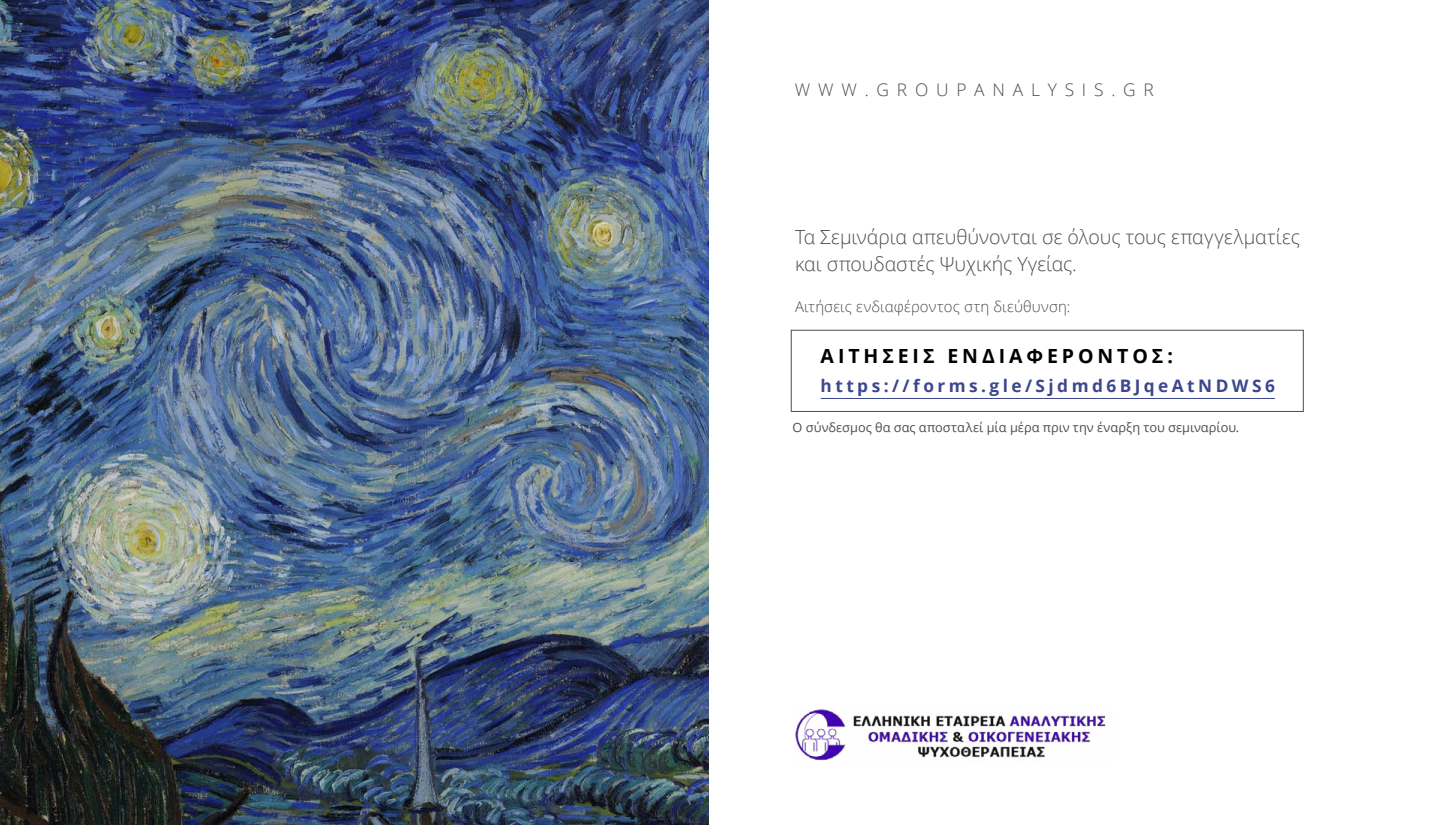
<style>
.page{position:relative;width:1440px;height:825px;background:#fff}
.page>*{position:absolute;margin:0;border:0;box-sizing:border-box;transform-origin:0 0}
.t1{font:300 19.5px/26.2px "Open Sans";color:#4d4d4f}
.t2{font:700 19.5px "Open Sans";letter-spacing:.2em;color:#000}
.t3{font:300 17.33px "Open Sans";letter-spacing:.45em;color:#4d4d4f}
.t4{font:700 17.25px "Open Sans";letter-spacing:.2em;color:#3c468f}
.t5{font:300 15px "Open Sans";letter-spacing:.01em;color:#4d4d4f}
.t6{font:12.75px "Open Sans";color:#4d4d4f}
</style>
<div class="page">
<div style="left:791px;top:330px;width:513px;height:82px;border:1px solid #4d4d4f"></div>
<hr style="left:821px;top:398px;width:454px;height:1px;background:#3c468f">
<img style="left:0;top:0;width:709px;height:825px">
<img style="left:795px;top:709px;width:311px;height:52px">
<p class="t3" style="left:795px;top:78px;width:361px">WWW.GROUPANALYSIS.GR</p>
<p class="t1" style="left:795px;top:224px;width:506px">Τα Σεμινάρια απευθύνονται σε όλους τους επαγγελματίες και σπουδαστές Ψυχικής Υγείας.</p>
<p class="t5" style="left:795px;top:296px;width:277px">Αιτήσεις ενδιαφέροντος στη διεύθυνση:</p>
<p class="t2" style="left:821px;top:342px;width:354px">ΑΙΤΉΣΕΙΣ ΕΝΔΙΑΦΈ ΡΟΝΤΟΣ:</p>
<p class="t4" style="left:821px;top:374px;width:456px">https://forms.gle/Sjdmd6BJqeAtNDWS6</p>
<p class="t6" style="left:793px;top:419px;width:448px">Ο σύνδεσμος θα σας αποσταλεί μία μέρα πριν την έναρξη του σεμιναρίου.</p>
</div>
